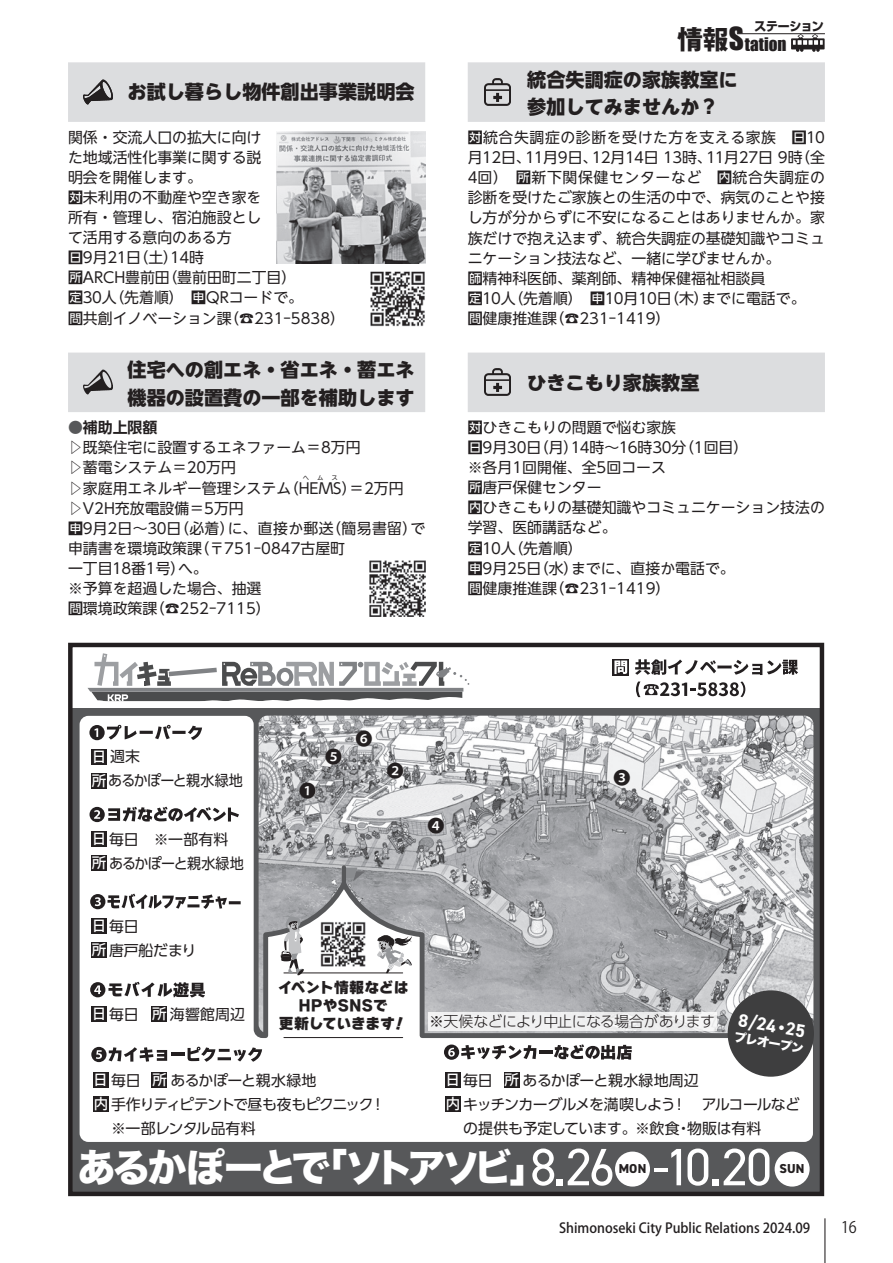
<style>
.page{position:relative;width:893px;height:1263px;background:#fff}
.page>*{position:absolute;margin:0;border:0;box-sizing:border-box;transform-origin:0 0}
.t1{font:52.65px "DIN2014";color:#fff}
.t2{font:38.7px "Hira Kaku Std W8";letter-spacing:-.11em;color:#fff}
.情報_見出し{font:800 19.2px/27.2px "UD Shin Go NT Pr 6 N";color:#231f20}
.情報_見出し一行{font:800 19.2px "UD Shin Go NT Pr 6 N";color:#231f20}
.t3{font:700 18.15px "DIN2014";color:#fff}
.t4{font:17.25px "Impact";color:#231f20}
.t5{font:15.9px "Koz Go Pro";color:#231f20;scale:.9 1}
.情報_本文{font:14.85px/20.1px "UD Shin Go NT Pr 6 N";color:#231f20;text-align:justify}
.t6{font:14.85px/23.9px "UD Shin Go Pr 6 N";letter-spacing:-.03em;color:#231f20}
.t7{font:14.85px/17.9px "Wanpaku Ruika 08";letter-spacing:-.01em;color:#231f20;text-align:center}
.t8{font:300 14.85px "UD Shin Go Pr 6 N";letter-spacing:-.035em;color:#231f20}
.t9{font:14.85px/23.9px "UD Shin Go Pr 6 N";letter-spacing:-.05em;color:#231f20}
.情報_本文-2{font:14.85px "UD Shin Go NT Pr 6 N";letter-spacing:-.02em;color:#231f20}
.情報_本文-3{font:700 14.85px "UD Shin Go NT Pr 6 N De";color:#231f20}
.t10{font:500 14.55px/24.2px "Koz Go Pr 6 N";color:#fff}
.t11{font:500 13.8px "Koz Go Pro";color:#231f20;scale:.95 1}
.t12{font:800 12.9px "DIN2014";letter-spacing:.015em;color:#231f20}
.t13{font:700 12.75px "UD Shin Go Pr 6";letter-spacing:-.06em;color:#231f20}
.t14{font:12.3px "Hira Kaku Std W8";color:#fff}
.情報_本文-4{font:6px "UD Shin Go NT Pr 6 N";color:#231f20;scale:1.05 1}
.s1{font-family:"OT Edit Trial"}
.s2{color:#57585a}
.s3{font-family:"Koz Go Pro";font-weight:800;font-size:25.8px}
.s4{font-size:29.25px}
.s5{font-family:"Koz Go Pr 6 N";font-weight:500;font-size:14.55px;color:#fff}
.s6{font-family:"Koz Go Pr 6 N"}
</style>
<div class="page">
<div style="left:68px;top:353px;width:357px;height:59px;background:#dcdddf"></div>
<img style="left:83px;top:369px;width:29px;height:26px">
<img style="left:370px;top:561px;width:55px;height:55px">
<div style="left:468px;top:353px;width:357px;height:59px;background:#dcdddf"></div>
<img style="left:484px;top:369px;width:27px;height:27px">
<div style="left:68px;top:62px;width:357px;height:60px;background:#dcdddf"></div>
<img style="left:83px;top:79px;width:29px;height:26px">
<img style="left:370px;top:271px;width:55px;height:55px">
<img style="left:276px;top:132px;width:149px;height:132px">
<svg style="left:87px;top:653px;width:401px;height:56px"></svg>
<div style="left:70px;top:709px;width:753px;height:484px;background:#57585a"></div>
<div style="left:68px;top:643px;width:756px;height:553px;border:4px solid #231f20"></div>
<svg style="left:80px;top:716px;width:733px;height:426px;background:#d4d5d6"></svg>
<div style="left:775px;top:1151px;width:35px;height:35px;background:#fff;border-radius:50%"></div>
<div style="left:615px;top:1151px;width:35px;height:35px;background:#fff;border-radius:50%"></div>
<div style="left:728px;top:990px;width:86px;height:87px;background:#3e3e3f;border-radius:50%"></div>
<div style="left:428px;top:1012px;width:289px;height:19px;background:#f0f0f1"></div>
<svg style="left:261px;top:867px;width:166px;height:173px;background:#cdcdce"></svg>
<div style="left:91px;top:749px;width:16px;height:15px;background:#231f20"></div>
<div style="left:93px;top:1072px;width:16px;height:16px;background:#231f20"></div>
<div style="left:152px;top:1072px;width:15px;height:16px;background:#231f20"></div>
<div style="left:93px;top:1096px;width:16px;height:16px;background:#231f20"></div>
<div style="left:445px;top:1072px;width:16px;height:16px;background:#231f20"></div>
<div style="left:504px;top:1072px;width:15px;height:16px;background:#231f20"></div>
<div style="left:445px;top:1096px;width:16px;height:16px;background:#231f20"></div>
<img style="left:319px;top:919px;width:48px;height:49px">
<svg style="left:635px;top:659px;width:163px;height:16px"></svg>
<svg style="left:636px;top:681px;width:109px;height:16px"></svg>
<svg style="left:89px;top:725px;width:82px;height:15px"></svg>
<hr style="left:172px;top:731px;width:14px;height:3px;background:#231f20">
<svg style="left:188px;top:726px;width:14px;height:14px"></svg>
<svg style="left:91px;top:1047px;width:76px;height:15px"></svg>
<hr style="left:171px;top:1052px;width:13px;height:4px;background:#231f20">
<svg style="left:188px;top:1047px;width:74px;height:15px"></svg>
<svg style="left:444px;top:1044px;width:188px;height:16px;background:#a3a1a1"></svg>
<svg style="left:612px;top:659px;width:17px;height:16px"></svg>
<svg style="left:614px;top:660px;width:13px;height:14px"></svg>
<div style="left:91px;top:831px;width:16px;height:16px;background:#231f20"></div>
<div style="left:91px;top:855px;width:16px;height:16px;background:#231f20"></div>
<div style="left:91px;top:773px;width:16px;height:16px;background:#231f20"></div>
<div style="left:91px;top:918px;width:16px;height:16px;background:#231f20"></div>
<div style="left:91px;top:942px;width:16px;height:16px;background:#231f20"></div>
<div style="left:91px;top:1006px;width:16px;height:16px;background:#231f20"></div>
<div style="left:151px;top:1006px;width:16px;height:16px;background:#231f20"></div>
<svg style="left:90px;top:807px;width:149px;height:15px;background:#9e9d9d"></svg>
<svg style="left:90px;top:982px;width:115px;height:15px;background:#959393"></svg>
<svg style="left:90px;top:894px;width:151px;height:15px;background:#abaaaa"></svg>
<div style="left:468px;top:62px;width:357px;height:60px;background:#dcdddf"></div>
<img style="left:484px;top:79px;width:27px;height:27px">
<svg style="left:791px;top:34px;width:34px;height:18px"></svg>
<hr style="left:737px;top:33px;width:88px;height:1px;background:#231f20">
<hr style="left:824px;top:1218px;width:1px;height:45px;background:#231f20">
<svg style="left:356px;top:730px;width:16px;height:16px"></svg>
<svg style="left:299px;top:782px;width:17px;height:16px"></svg>
<svg style="left:387px;top:762px;width:17px;height:16px"></svg>
<svg style="left:614px;top:769px;width:16px;height:17px"></svg>
<svg style="left:428px;top:817px;width:16px;height:17px"></svg>
<svg style="left:325px;top:748px;width:17px;height:17px"></svg>
<p class="情報_見出し一行" style="left:128px;top:76px;width:289px">お試し暮らし物件創出事業説明会</p>
<p class="情報_本文" style="left:68px;top:127px;width:195px">関係・交流人口の拡大に向けた地域活性化事業に関する説明会を開催します。</p>
<p class="情報_本文" style="left:68px;top:187px;width:195px"><span class="s1">対</span>未利用の不動産や空き家を所有・管理し、宿泊施設として活用する意向のある方</p>
<p class="情報_本文-2" style="left:68px;top:246px;width:137px"><span class="s1">日</span>9月21日（土）14時</p>
<p class="情報_本文" style="left:68px;top:267px;width:237px"><span class="s1">所</span>ARCH豊前田（豊前田町二丁目）　</p>
<p class="情報_本文" style="left:68px;top:287px;width:237px"><span class="s1">定</span>30人（先着順）　<span class="s1">申</span>QRコードで。</p>
<p class="情報_本文" style="left:68px;top:307px;width:279px"><span class="s1">問</span>共創イノベーション課（☎231-5838）</p>
<p class="情報_見出し" style="left:128px;top:356px;width:289px">住宅への創エネ・省エネ・蓄エネ機器の設置費の一部を補助します</p>
<p class="情報_本文-3" style="left:68px;top:416px;width:91px"><span class="s2">●</span>補助上限額</p>
<p class="情報_本文" style="left:68px;top:437px;width:294px">▷既築住宅に設置するエネファーム＝8万円</p>
<p class="情報_本文" style="left:68px;top:457px;width:169px">▷蓄電システム＝20万円</p>
<p class="情報_本文" style="left:68px;top:477px;width:337px">▷家庭用エネルギー管理システム（HEMS）＝2万円</p>
<p class="情報_本文-4" style="left:303px;top:473px;width:8px">ヘ</p>
<p class="情報_本文-4" style="left:317px;top:473px;width:8px">ム</p>
<p class="情報_本文-4" style="left:331px;top:473px;width:8px">ス</p>
<p class="情報_本文" style="left:68px;top:497px;width:177px">▷V2H充放電設備＝5万円</p>
<p class="情報_本文" style="left:68px;top:518px;width:359px"><span class="s1">申</span>9月2日～30日（必着）に、直接か郵送（簡易書留）で申請書を環境政策課（〒751-0847古屋町</p>
<p class="情報_本文" style="left:68px;top:558px;width:141px">一丁目18番1号）へ。</p>
<p class="情報_本文" style="left:68px;top:578px;width:195px">※予算を超過した場合、抽選</p>
<p class="情報_本文" style="left:68px;top:598px;width:204px"><span class="s1">問</span>環境政策課（☎252-7115）</p>
<p class="t13" style="left:754px;top:16px;width:72px">ステーション</p>
<p class="t4" style="left:677px;top:31px;width:111px"><span class="s3">情報</span><span class="s4">S</span>TATION</p>
<p class="情報_見出し" style="left:527px;top:66px;width:212px">統合失調症の家族教室に参加してみませんか？</p>
<p class="情報_本文" style="left:468px;top:127px;width:359px"><span class="s1">対</span>統合失調症の診断を受けた方を支える家族　<span class="s1">日</span>10月12日、11月9日、12月14日 13時、11月27日 9時（全4回）　<span class="s1">所</span>新下関保健センターなど　<span class="s1">内</span>統合失調症の診断を受けたご家族との生活の中で、病気のことや接し方が分からずに不安になることはありませんか。家族だけで抱え込まず、統合失調症の基礎知識やコミュニケーション技法など、一緒に学びませんか。</p>
<p class="情報_本文" style="left:468px;top:268px;width:314px"><span class="s1">師</span>精神科医師、薬剤師、精神保健福祉相談員　</p>
<p class="情報_本文" style="left:468px;top:288px;width:339px"><span class="s1">定</span>10人（先着順）　<span class="s1">申</span>10月10日（木）までに電話で。</p>
<p class="情報_本文" style="left:468px;top:308px;width:204px"><span class="s1">問</span>健康推進課（☎231-1419）</p>
<p class="情報_見出し一行" style="left:527px;top:367px;width:174px">ひきこもり家族教室</p>
<p class="情報_本文" style="left:468px;top:417px;width:210px"><span class="s1">対</span>ひきこもりの問題で悩む家族</p>
<p class="情報_本文" style="left:468px;top:437px;width:282px"><span class="s1">日</span>9月30日（月）14時～16時30分（1回目）</p>
<p class="情報_本文" style="left:468px;top:457px;width:200px">※各月1回開催、全5回コース</p>
<p class="情報_本文" style="left:468px;top:477px;width:135px"><span class="s1">所</span>唐戸保健センター</p>
<p class="情報_本文" style="left:468px;top:497px;width:359px"><span class="s1">内</span>ひきこもりの基礎知識やコミュニケーション技法の学習、医師講話など。</p>
<p class="情報_本文" style="left:468px;top:537px;width:117px"><span class="s1">定</span>10人（先着順）</p>
<p class="情報_本文" style="left:468px;top:557px;width:269px"><span class="s1">申</span>9月25日（水）までに、直接か電話で。</p>
<p class="情報_本文" style="left:468px;top:578px;width:204px"><span class="s1">問</span>健康推進課（☎231-1419）</p>
<p class="t9" style="left:92px;top:744px;width:153px"><span class="s5">日</span>週末<br><span class="s5">所</span>あるかぽーと親水緑地</p>
<p class="t6" style="left:92px;top:827px;width:153px">　毎日　※一部有料<span class="s5">所</span>あるかぽーと親水緑地</p>
<p class="t10" style="left:92px;top:827px;width:16px">日</p>
<p class="t6" style="left:94px;top:914px;width:103px">　毎日<br>　唐戸船だまり</p>
<p class="t10" style="left:92px;top:914px;width:16px">日所</p>
<p class="t6" style="left:92px;top:1001px;width:154px"><span class="s5">日</span>　毎日 <span class="s5">所</span>海響館周辺</p>
<p class="t7" style="left:278px;top:978px;width:132px">イベント情報などは<br>HPやSNSで<br>更新していきます！</p>
<p class="t6" style="left:96px;top:1068px;width:291px">　毎日　　あるかぽーと親水緑地<br>　手作りティピテントで昼も夜もピクニック！　※一部レンタル品有料</p>
<p class="t10" style="left:93px;top:1068px;width:16px">日</p>
<p class="t10" style="left:152px;top:1068px;width:16px">所</p>
<p class="t10" style="left:94px;top:1092px;width:16px">内</p>
<p class="t8" style="left:429px;top:1009px;width:287px">※天候などにより中止になる場合があります</p>
<p class="t3" style="left:741px;top:1008px;width:69px;rotate:10deg">8/24<span class="s6">・</span>25</p>
<p class="t14" style="left:735px;top:1030px;width:72px;rotate:10deg">プレオープン</p>
<p class="t6" style="left:448px;top:1068px;width:353px">　毎日　　あるかぽーと親水緑地周辺<br>　キッチンカーグルメを満喫しよう！　アルコールなど　の提供も予定しています。※飲食・物販は有料</p>
<p class="t10" style="left:445px;top:1068px;width:16px">日</p>
<p class="t10" style="left:504px;top:1068px;width:16px">所</p>
<p class="t10" style="left:446px;top:1092px;width:16px">内</p>
<p class="t2" style="left:77px;top:1146px;width:473px">あるかぽーとで「ソトアソビ」</p>
<p class="t1" style="left:530px;top:1134px;width:87px">8.26</p>
<p class="t12" style="left:619px;top:1160px;width:29px">MON</p>
<p class="t1" style="left:653px;top:1134px;width:121px">-10.20</p>
<p class="t12" style="left:779px;top:1160px;width:27px">SUN</p>
<p class="t11" style="left:559px;top:1219px;width:266px">Shimonoseki City Public Relations 2024.09</p>
<p class="t5" style="left:841px;top:1217px;width:19px">16</p>
</div>
